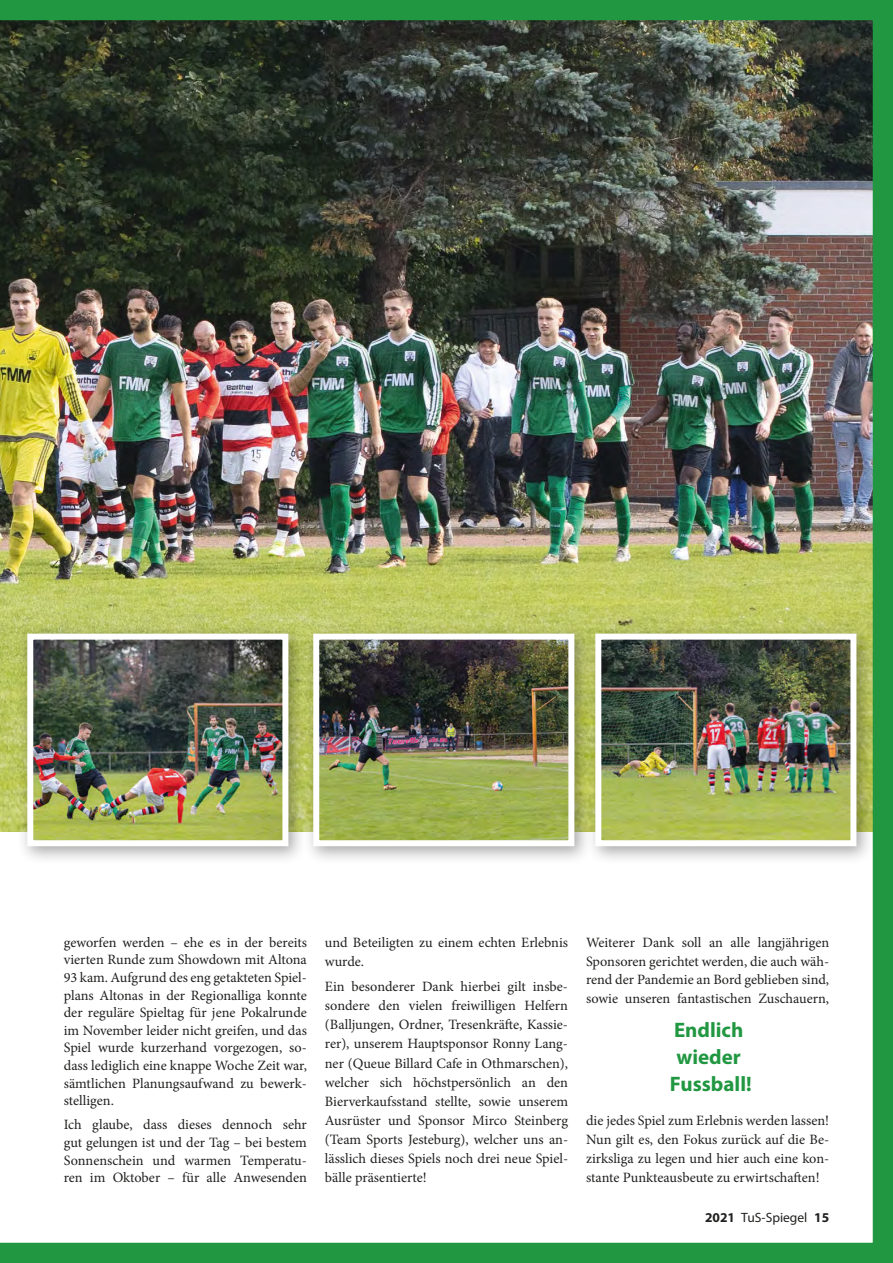
<style>
.page{position:relative;width:893px;height:1263px;background:#fff}
.page>*{position:absolute;margin:0;border:0;box-sizing:border-box;transform-origin:0 0}
.t1{font:700 21px/27px "Myriad Pro";color:#219741;text-align:center}
.t2{font:14.25px/17.7px "Minion Pro";color:#20201f;text-align:justify}
.t3{font:13.5px "Myriad Pro";color:#20201f}
.s1{font-weight:700}
</style>
<div class="page">
<img style="left:0;top:0;width:893px;height:1263px">
<div style="left:303px;top:623px;width:290px;height:242px;background:#20201f;opacity:.4"></div>
<img style="left:320px;top:641px;width:247px;height:198px">
<div style="left:313px;top:634px;width:261px;height:212px;border:6px solid #fff"></div>
<div style="left:17px;top:623px;width:290px;height:242px;background:#20201f;opacity:.4"></div>
<img style="left:34px;top:641px;width:247px;height:198px">
<div style="left:27px;top:634px;width:261px;height:212px;border:6px solid #fff"></div>
<div style="left:585px;top:623px;width:290px;height:242px;background:#20201f;opacity:.4"></div>
<img style="left:602px;top:641px;width:247px;height:198px">
<div style="left:595px;top:634px;width:261px;height:212px;border:6px solid #fff"></div>
<p class="t2" style="left:64px;top:933px;width:245px">geworfen werden – ehe es in der bereits vierten Runde zum Showdown mit Altona 93 kam. Aufgrund des eng getakteten Spiel&shy;plans Altonas in der Regionalliga konnte der reguläre Spieltag für jene Pokalrunde im November leider nicht greifen, und das Spiel wurde kurzerhand vorgezogen, so&shy;dass lediglich eine knappe Woche Zeit war, sämtlichen Planungsaufwand zu bewerk&shy;stelligen.</p>
<p class="t2" style="left:64px;top:1116px;width:245px">Ich glaube, dass dieses dennoch sehr gut gelungen ist und der Tag – bei bestem Sonnenschein und warmen Temperatu&shy;ren im Oktober – für alle Anwesenden</p>
<p class="t2" style="left:325px;top:932px;width:245px;line-height:19px">und Beteiligten zu einem echten Erlebnis wurde.</p>
<p class="t2" style="left:325px;top:977px;width:245px;line-height:19px">Ein besonderer Dank hierbei gilt insbe&shy;sondere den vielen freiwilligen Helfern (Balljungen, Ordner, Tresenkräfte, Kassie&shy;rer), unserem Hauptsponsor Ronny Lang&shy;ner (Queue Billard Cafe in Othmarschen), welcher sich höchstpersönlich an den Bierverkaufsstand stellte, sowie unserem Ausrüster und Sponsor Mirco Steinberg (Team Sports Jesteburg), welcher uns an&shy;lässlich dieses Spiels noch drei neue Spiel&shy;bälle präsentierte!</p>
<p class="t2" style="left:586px;top:933px;width:245px;line-height:18.9px">Weiterer Dank soll an alle langjährigen Sponsoren gerichtet werden, die auch wäh&shy;rend der Pandemie an Bord geblieben sind, sowie unseren fantastischen Zuschauern,</p>
<h1 class="t1" style="left:670px;top:1016px;width:83px">Endlich wieder<br>Fussball!</h1>
<p class="t2" style="left:586px;top:1111px;width:245px;line-height:18.9px">die jedes Spiel zum Erlebnis werden lassen!<br>Nun gilt es, den Fokus zurück auf die Be&shy;zirksliga zu legen und hier auch eine kon&shy;stante Punkteausbeute zu erwirtschaften!</p>
<p class="t3" style="left:705px;top:1209px;width:126px"><span class="s1">2021</span> TuS-Spiegel <span class="s1">15</span></p>
</div>
